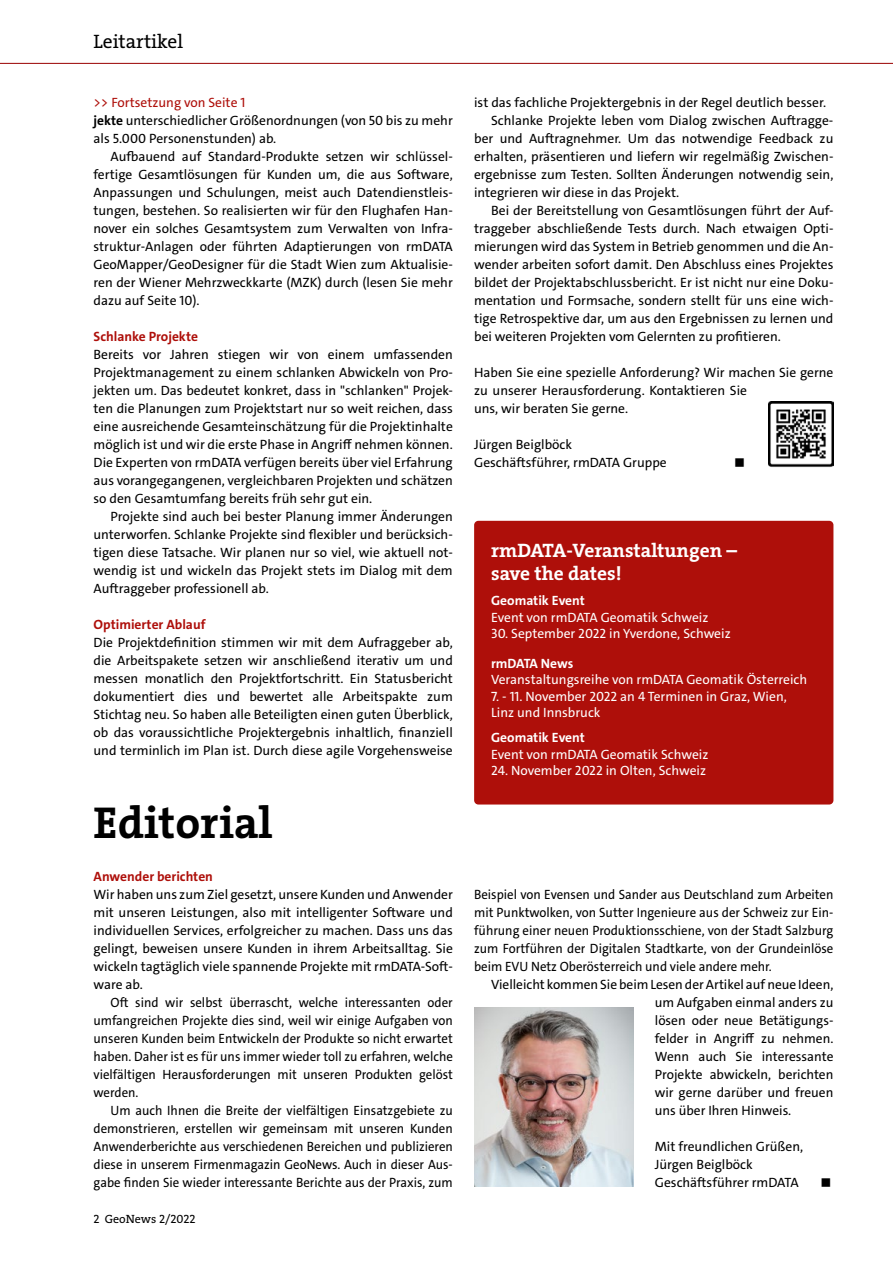
<style>
.page{position:relative;width:893px;height:1263px;background:#fff}
.page>*{position:absolute;margin:0;border:0;box-sizing:border-box;transform-origin:0 0}
.t1{font:45px "The Serif LP7 Bld";color:#000}
.t2{font:19.5px/23.4px "The Serif LP7 Bld";color:#fff}
.t3{font:19.5px "The Serif LP5 Plain";color:#000}
.t4{font:13.5px/18px "The Sans C4 s";color:#000;text-align:justify}
.t5{font:13.5px/18px "The Sans C4 s";color:#000;text-align:justify;scale:.95 1}
.t6{font:13.5px/16.5px "The Sans C4 s";color:#fff}
.t7{font:700 13.5px "The Sans C4 s";color:#ae0f0a}
.t8{font:700 13.5px "The Sans C4 s";color:#fff}
.t9{font:13.5px "The Sans C4 s";color:#ae0f0a}
.t10{font:12px "The Serif LP5 Plain";color:#000}
.s1{font-weight:700}
</style>
<div class="page">
<img style="left:474px;top:1007px;width:160px;height:179px">
<svg style="left:0;top:62px;width:893px;height:2px;background:#cb7f7f"></svg>
<div style="left:474px;top:521px;width:359px;height:283px;background:#ae0f0a;border-radius:4px"></div>
<img style="left:768px;top:401px;width:65px;height:66px">
<h2 class="t3" style="left:94px;top:29px;width:91px">Leitartikel</h2>
<p class="t9" style="left:94px;top:94px;width:153px">&gt;&gt; Fortsetzung von Seite 1</p>
<p class="t4" style="left:94px;top:112px;width:361px"><span class="s1">jekte</span> unterschiedlicher Größenordnungen (von 50 bis zu mehr als 5.000 Personenstunden) ab.</p>
<p class="t4" style="left:94px;top:148px;width:361px;text-indent:17px">Aufbauend auf Standard-Produkte setzen wir schlüssel&shy;fertige Gesamtlösungen für Kunden um, die aus Software, Anpassungen und Schulungen, meist auch Datendienstleis&shy;tungen, bestehen. So realisierten wir für den Flughafen Han&shy;nover ein solches Gesamtsystem zum Verwalten von Infra&shy;struktur-Anlagen oder führten Adaptierungen von rmDATA GeoMapper/GeoDesigner für die Stadt Wien zum Aktualisie&shy;ren der Wiener Mehrzweckkarte (MZK) durch (lesen Sie mehr dazu auf Seite 10).</p>
<p class="t7" style="left:94px;top:328px;width:106px">Schlanke Projekte</p>
<p class="t4" style="left:94px;top:346px;width:361px">Bereits vor Jahren stiegen wir von einem umfassenden Projektmanagement zu einem schlanken Abwickeln von Pro&shy;jekten um. Das bedeutet konkret, dass in "schlanken" Projek&shy;ten die Planungen zum Projektstart nur so weit reichen, dass eine ausreichende Gesamteinschätzung für die Projektinhalte möglich ist und wir die erste Phase in Angriff nehmen können.<br>Die Experten von rmDATA verfügen bereits über viel Erfahrung aus vorangegangenen, vergleichbaren Projekten und schätzen so den Gesamtumfang bereits früh sehr gut ein.</p>
<p class="t4" style="left:94px;top:507px;width:361px;text-indent:17px">Projekte sind auch bei bester Planung immer Änderungen unterworfen. Schlanke Projekte sind flexibler und berücksich&shy;tigen diese Tatsache. Wir planen nur so viel, wie aktuell not&shy;wendig ist und wickeln das Projekt stets im Dialog mit dem Auftraggeber professionell ab.</p>
<p class="t7" style="left:94px;top:616px;width:113px">Optimierter Ablauf</p>
<p class="t4" style="left:94px;top:633px;width:361px">Die Projektdefinition stimmen wir mit dem Aufraggeber ab, die Arbeitspakete setzen wir anschließend iterativ um und messen monatlich den Projektfortschritt. Ein Statusbericht dokumentiert dies und bewertet alle Arbeitspakte zum Stichtag neu. So haben alle Beteiligten einen guten Überblick, ob das voraussichtliche Projektergebnis inhaltlich, finanziell und terminlich im Plan ist. Durch diese agile Vorgehensweise</p>
<h1 class="t1" style="left:94px;top:793px;width:181px">Editorial</h1>
<p class="t7" style="left:94px;top:868px;width:121px">Anwender berichten</p>
<p class="t4" style="left:94px;top:886px;width:361px">Wir haben uns zum Ziel gesetzt, unsere Kunden und Anwender mit unseren Leistungen, also mit intelligenter Software und individuellen Services, erfolgreicher zu machen. Dass uns das gelingt, beweisen unsere Kunden in ihrem Arbeitsalltag. Sie wickeln tagtäglich viele spannende Projekte mit rmDATA-Soft&shy;ware ab.</p>
<p class="t5" style="left:94px;top:994px;width:380px;text-indent:17px">Oft sind wir selbst überrascht, welche interessanten oder umfangreichen Projekte dies sind, weil wir einige Aufgaben von unseren Kunden beim Entwickeln der Produkte so nicht erwartet haben. Daher ist es für uns immer wieder toll zu erfahren, welche vielfältigen Herausforderungen mit unseren Produkten gelöst werden.</p>
<p class="t5" style="left:94px;top:1102px;width:380px;text-indent:17px">Um auch Ihnen die Breite der vielfältigen Einsatzgebiete zu demonstrieren, erstellen wir gemeinsam mit unseren Kunden Anwenderberichte aus verschiedenen Bereichen und publizieren diese in unserem Firmenmagazin GeoNews. Auch in dieser Aus&shy;gabe finden Sie wieder interessante Berichte aus der Praxis, zum</p>
<p class="t10" style="left:94px;top:1211px;width:104px">2 GeoNews 2/2022</p>
<p class="t4" style="left:474px;top:94px;width:353px">ist das fachliche Projektergebnis in der Regel deutlich besser.</p>
<p class="t4" style="left:491px;top:112px;width:344px">Schlanke Projekte leben vom Dialog zwischen Auftragge-</p>
<p class="t4" style="left:474px;top:130px;width:361px">ber und Auftragnehmer. Um das notwendige Feedback zu</p>
<p class="t4" style="left:474px;top:148px;width:361px">erhalten, präsentieren und liefern wir regelmäßig Zwischen-</p>
<p class="t4" style="left:474px;top:166px;width:361px">ergebnisse zum Testen. Sollten Änderungen notwendig sein,</p>
<p class="t4" style="left:474px;top:184px;width:207px">integrieren wir diese in das Projekt.</p>
<p class="t4" style="left:491px;top:202px;width:344px">Bei der Bereitstellung von Gesamtlösungen führt der Auf-</p>
<p class="t4" style="left:474px;top:220px;width:361px">traggeber abschließende Tests durch. Nach etwaigen Opti-</p>
<p class="t4" style="left:474px;top:238px;width:361px">mierungen wird das System in Betrieb genommen und die An-</p>
<p class="t4" style="left:474px;top:256px;width:361px">wender arbeiten sofort damit. Den Abschluss eines Projektes</p>
<p class="t4" style="left:474px;top:274px;width:361px">bildet der Projektabschlussbericht. Er ist nicht nur eine Doku-</p>
<p class="t4" style="left:474px;top:292px;width:361px">mentation und Formsache, sondern stellt für uns eine wich-</p>
<p class="t4" style="left:474px;top:309px;width:361px">tige Retrospektive dar, um aus den Ergebnissen zu lernen und</p>
<p class="t4" style="left:474px;top:327px;width:308px">bei weiteren Projekten vom Gelernten zu profitieren.</p>
<p class="t4" style="left:474px;top:363px;width:361px;text-align:left">Haben Sie eine spezielle Anforderung? Wir machen Sie gerne zu unserer Herausforderung. Kontaktieren Sie<br>uns, wir beraten Sie gerne.</p>
<p class="t4" style="left:474px;top:435px;width:194px">Jürgen Beiglböck<br>Geschäftsführer, rmDATA Gruppe</p>
<h2 class="t2" style="left:491px;top:539px;width:247px">rmDATA-Veranstaltungen – save the dates!</h2>
<p class="t8" style="left:491px;top:592px;width:95px">Geomatik Event</p>
<p class="t6" style="left:491px;top:609px;width:219px">Event von rmDATA Geomatik Schweiz</p>
<p class="t6" style="left:491px;top:626px;width:241px">30. September 2022 in Yverdone, Schweiz</p>
<p class="t8" style="left:491px;top:654px;width:84px">rmDATA News</p>
<p class="t6" style="left:491px;top:671px;width:318px">Veranstaltungsreihe von rmDATA Geomatik Österreich</p>
<p class="t6" style="left:491px;top:688px;width:297px">7. - 11. November 2022 an 4 Terminen in Graz, Wien,<br>Linz und Innsbruck</p>
<p class="t8" style="left:491px;top:729px;width:95px">Geomatik Event</p>
<p class="t6" style="left:491px;top:746px;width:219px">Event von rmDATA Geomatik Schweiz</p>
<p class="t6" style="left:491px;top:762px;width:216px">24. November 2022 in Olten, Schweiz</p>
<p class="t5" style="left:474px;top:886px;width:380px">Beispiel von Evensen und Sander aus Deutschland zum Arbeiten mit Punktwolken, von Sutter Ingenieure aus der Schweiz zur Ein&shy;führung einer neuen Produktionsschiene, von der Stadt Salzburg zum Fortführen der Digitalen Stadtkarte, von der Grundeinlöse beim EVU Netz Oberösterreich und viele andere mehr.</p>
<p class="t4" style="left:655px;top:976px;width:180px;text-indent:-164px">Vielleicht kommen Sie beim Lesen der Artikel auf neue Ideen, um Aufgaben einmal anders zu lösen oder neue Betätigungs&shy;felder in Angriff zu nehmen.<br>Wenn auch Sie interessante Projekte abwickeln, berichten wir gerne darüber und freuen uns über Ihren Hinweis.</p>
<p class="t4" style="left:655px;top:1138px;width:150px;text-align:left">Mit freundlichen Grüßen,<br>Jürgen Beiglböck<br>Geschäftsführer rmDATA</p>
</div>
